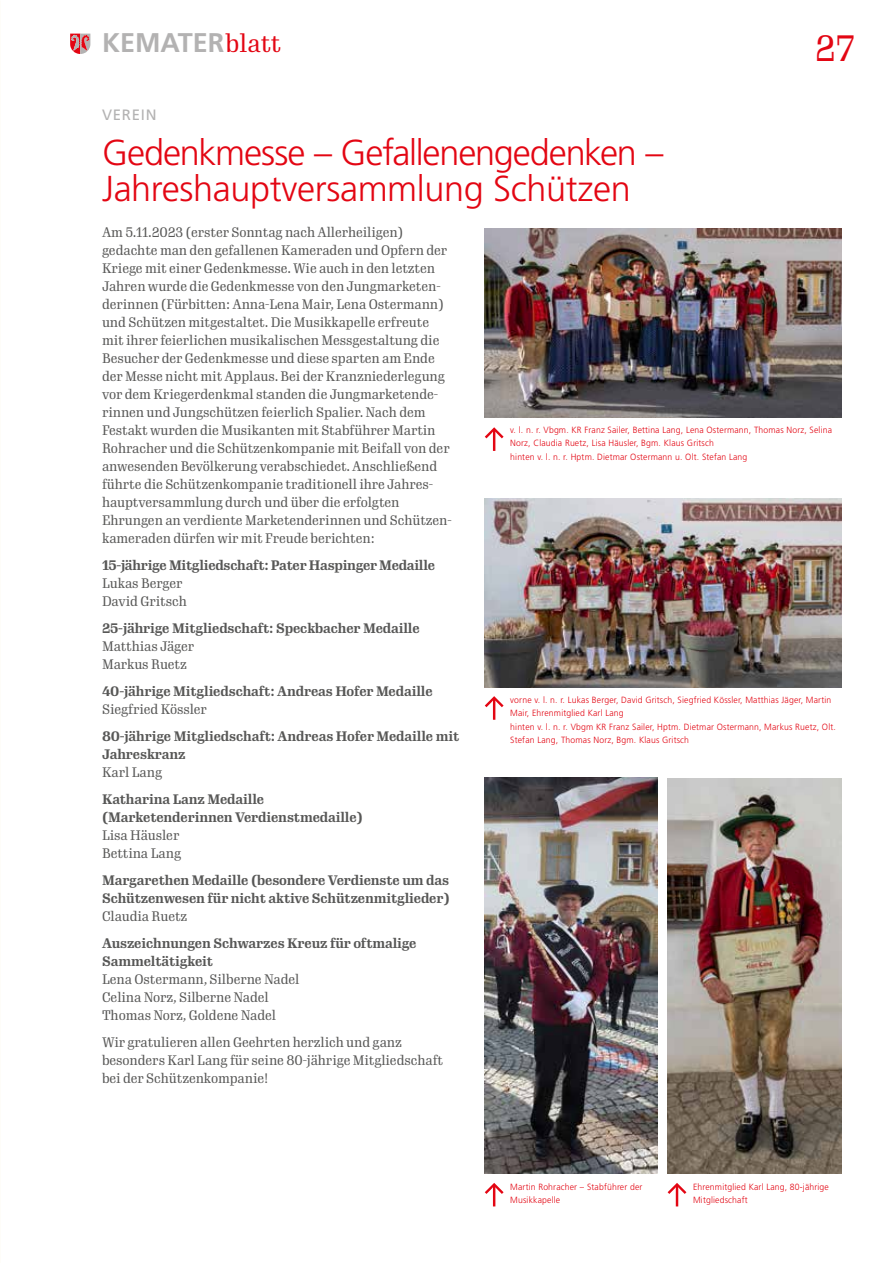
<style>
.page{position:relative;width:893px;height:1263px;background:#fff}
.page>*{position:absolute;margin:0;border:0;box-sizing:border-box;transform-origin:0 0}
.t1{font:300 36px/36px "Frutiger LT Std";letter-spacing:-.025em;color:#e30613}
.t2{font:36px "Gimlet Text Condensed";color:#e30613}
.t3{font:700 27px "Frutiger LT Std";color:#b3b2b2}
.t4{font:15px "Frutiger LT Std";letter-spacing:.05em;color:#b3b2b2}
.t5{font:13.5px/18px "Gimlet Text Condensed";letter-spacing:-.01em;color:#575756}
.t6{font:700 13.5px/18px "Gimlet Text Condensed";letter-spacing:-.01em;color:#575756}
.t7{font:300 9px/13.5px "Frutiger LT Std";letter-spacing:.02em;color:#e30613;scale:.96 1}
.s1{font-family:"Gimlet Text Condensed";font-weight:400;font-size:24.75px;color:#e30613}
</style>
<div class="page">
<svg style="left:70px;top:34px;width:20px;height:20px"></svg>
<svg style="left:485px;top:427px;width:19px;height:24px"></svg>
<svg style="left:485px;top:696px;width:19px;height:24px"></svg>
<svg style="left:485px;top:1183px;width:19px;height:23px"></svg>
<svg style="left:668px;top:1183px;width:18px;height:23px"></svg>
<img style="left:485px;top:228px;width:357px;height:189px">
<img style="left:485px;top:498px;width:357px;height:189px">
<img style="left:485px;top:778px;width:172px;height:396px">
<img style="left:668px;top:778px;width:174px;height:396px">
<h2 class="t3" style="left:102px;top:27px;width:181px">KEMATER<span class="s1">blatt</span></h2>
<h1 class="t2" style="left:815px;top:23px;width:41px">27</h1>
<p class="t4" style="left:102px;top:106px;width:56px">VEREIN</p>
<h1 class="t1" style="left:102px;top:135px;width:563px">Gedenkmesse – Gefallenengedenken –<br>Jahreshauptversammlung Schützen</h1>
<p class="t5" style="left:102px;top:222px;width:351px">Am 5.11.2023 (erster Sonntag nach Allerheiligen) gedachte man den gefallenen Kameraden und Opfern der Kriege mit einer Gedenkmesse. Wie auch in den letzten Jahren wurde die Gedenkmesse von den Jungmarketen&shy;derinnen (Fürbitten: Anna-Lena Mair, Lena Ostermann) und Schützen mitgestaltet. Die Musikkapelle erfreute mit ihrer feierlichen musikalischen Messgestaltung die Besucher der Gedenkmesse und diese sparten am Ende der Messe nicht mit Applaus. Bei der Kranzniederlegung vor dem Kriegerdenkmal standen die Jungmarketende&shy;rinnen und Jungschützen feierlich Spalier. Nach dem Festakt wurden die Musikanten mit Stabführer Martin Rohracher und die Schützenkompanie mit Beifall von der anwesenden Bevölkerung verabschiedet. Anschließend führte die Schützenkompanie traditionell ihre Jahres&shy;hauptversammlung durch und über die erfolgten Ehrungen an verdiente Marketenderinnen und Schützen&shy;kameraden dürfen wir mit Freude berichten:</p>
<p class="t6" style="left:102px;top:555px;width:334px">15-jährige Mitgliedschaft: Pater Haspinger Medaille</p>
<p class="t5" style="left:102px;top:573px;width:86px">Lukas Berger<br>David Gritsch</p>
<p class="t6" style="left:102px;top:618px;width:319px">25-jährige Mitgliedschaft: Speckbacher Medaille</p>
<p class="t5" style="left:102px;top:636px;width:94px">Matthias Jäger<br>Markus Ruetz</p>
<p class="t6" style="left:102px;top:681px;width:332px">40-jährige Mitgliedschaft: Andreas Hofer Medaille</p>
<p class="t5" style="left:102px;top:699px;width:107px">Siegfried Kössler</p>
<p class="t6" style="left:102px;top:726px;width:359px">80-jährige Mitgliedschaft: Andreas Hofer Medaille mit<br>Jahreskranz</p>
<p class="t5" style="left:102px;top:762px;width:62px">Karl Lang</p>
<p class="t6" style="left:102px;top:789px;width:262px">Katharina Lanz Medaille (Marketenderinnen Verdienstmedaille)</p>
<p class="t5" style="left:102px;top:825px;width:81px">Lisa Häusler<br>Bettina Lang</p>
<p class="t6" style="left:102px;top:870px;width:349px">Margarethen Medaille (besondere Verdienste um das<br>Schützenwesen für nicht aktive Schützenmitglieder)</p>
<p class="t5" style="left:102px;top:906px;width:87px">Claudia Ruetz</p>
<p class="t6" style="left:102px;top:933px;width:316px">Auszeichnungen Schwarzes Kreuz für oftmalige<br>Sammeltätigkeit</p>
<p class="t5" style="left:102px;top:969px;width:199px">Lena Ostermann, Silberne Nadel<br>Celina Norz, Silberne Nadel<br>Thomas Norz, Goldene Nadel</p>
<p class="t5" style="left:102px;top:1032px;width:343px">Wir gratulieren allen Geehrten herzlich und ganz besonders Karl Lang für seine 80-jährige Mitgliedschaft bei der Schützenkompanie!</p>
<p class="t7" style="left:510px;top:423px;width:337px">v. l. n. r. Vbgm. KR Franz Sailer, Bettina Lang, Lena Ostermann, Thomas Norz, Selina<br>Norz, Claudia Ruetz, Lisa Häusler, Bgm. Klaus Gritsch<br>hinten v. l. n. r. Hptm. Dietmar Ostermann u. Olt. Stefan Lang</p>
<p class="t7" style="left:510px;top:693px;width:341px">vorne v. l. n. r. Lukas Berger, David Gritsch, Siegfried Kössler, Matthias Jäger, Martin Mair, Ehrenmitglied Karl Lang<br>hinten v. l. n. r. Vbgm KR Franz Sailer, Hptm. Dietmar Ostermann, Markus Ruetz, Olt.<br>Stefan Lang, Thomas Norz, Bgm. Klaus Gritsch</p>
<p class="t7" style="left:510px;top:1180px;width:139px">Martin Rohracher – Stabführer der<br>Musikkapelle</p>
<p class="t7" style="left:693px;top:1180px;width:143px">Ehrenmitglied Karl Lang, 80-jährige<br>Mitgliedschaft</p>
</div>
